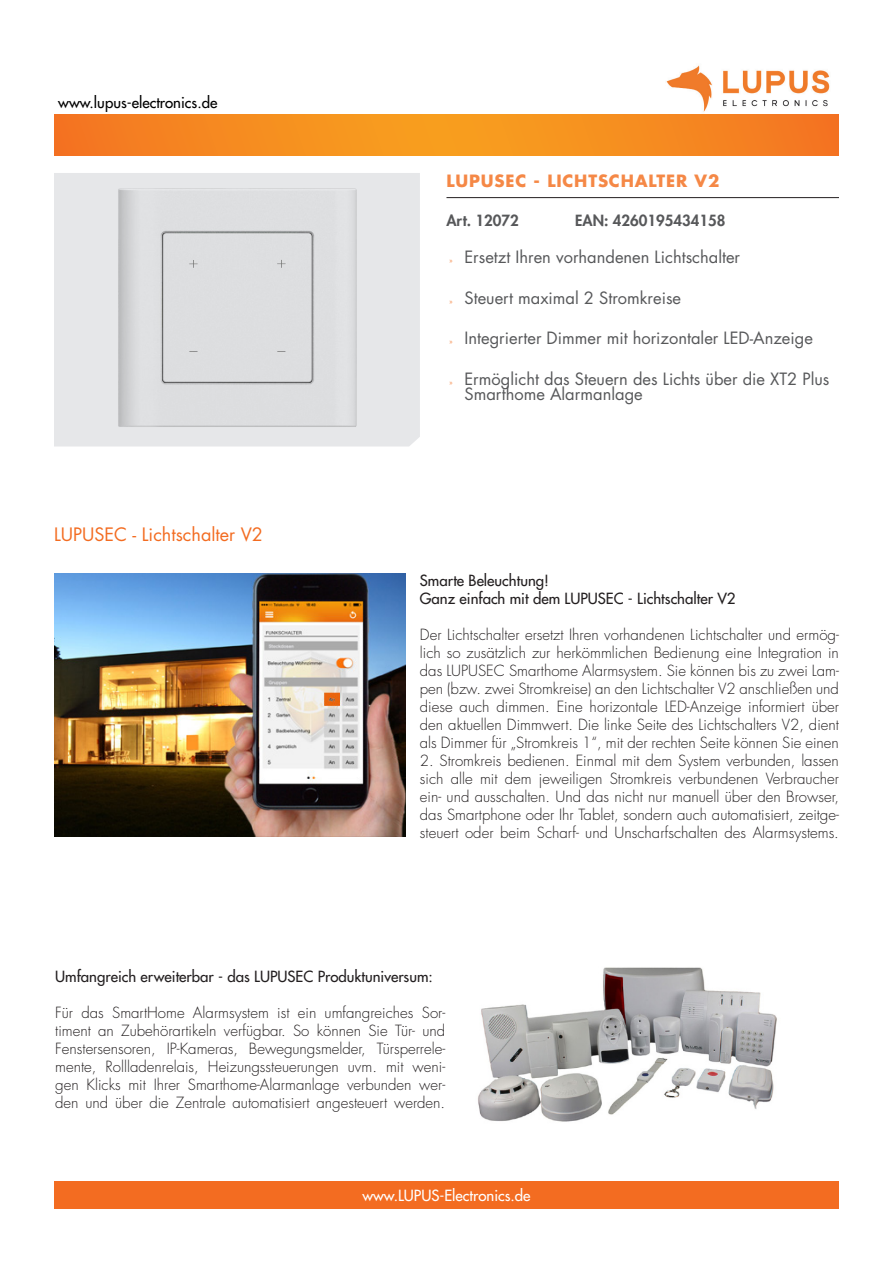
<style>
.page{position:relative;width:893px;height:1263px;background:#fff}
.page>*{position:absolute;margin:0;border:0;box-sizing:border-box;transform-origin:0 0}
.t1{font:18px "Futura Std";color:#f36c21}
.t2{font:16.5px/15px "Futura Std";color:#57585a}
._01-Produkt_Überschr{font:700 16.5px "Futura Std";letter-spacing:.05em;color:#f58846}
.t3{font:300 15px/18px "Futura Std";color:#231f20;text-align:justify}
.t4{font:500 15px/18px "Futura Std";color:#231f20}
._01-Produkt_-_Beschr{font:800 15px "Futura Std";color:#57585a}
.Fußnote{font:500 15px "Futura Std";color:#fff}
.Fußnote-2{font:500 15px "Futura Std";color:#000}
.s1{font-family:"Myriad Pro";font-size:7.5px;color:#f58846}
</style>
<div class="page">
<img style="left:652px;top:65px;width:187px;height:50px">
<svg style="left:54px;top:115px;width:785px;height:41px;background:#f58b20"></svg>
<div style="left:54px;top:1181px;width:785px;height:28px;background:#f36c21"></div>
<hr style="left:446px;top:197px;width:393px;height:1px;background:#231f20">
<img style="left:54px;top:573px;width:351px;height:264px">
<img style="left:478px;top:967px;width:299px;height:155px">
<div style="left:54px;top:173px;width:366px;height:273px;background:#e6e7e9"></div>
<img style="left:103px;top:173px;width:268px;height:273px">
<p class="Fußnote-2" style="left:58px;top:93px;width:161px">www.lupus-electronics.de</p>
<p class="t1" style="left:54px;top:523px;width:211px">LUPUSEC - Lichtschalter V2</p>
<p class="_01-Produkt_Überschr" style="left:446px;top:169px;width:274px">LUPUSEC - LICHTSCHALTER V2</p>
<p class="_01-Produkt_-_Beschr" style="left:446px;top:211px;width:74px">Art. 12072</p>
<p class="_01-Produkt_-_Beschr" style="left:575px;top:211px;width:152px">EAN: 4260195434158</p>
<p class="t2" style="left:449px;top:250px;width:292px"><span class="s1">»</span> Ersetzt Ihren vorhandenen Lichtschalter</p>
<p class="t2" style="left:449px;top:290px;width:233px"><span class="s1">»</span> Steuert maximal 2 Stromkreise</p>
<p class="t2" style="left:449px;top:331px;width:365px"><span class="s1">»</span> Integrierter Dimmer mit horizontaler LED-Anzeige</p>
<p class="t2" style="left:464px;top:371px;width:367px;text-indent:-15px"><span class="s1">»</span> Ermöglicht das Steuern des Lichts über die XT2 Plus<br>Smarthome Alarmanlage</p>
<p class="t4" style="left:420px;top:571px;width:317px">Smarte Beleuchtung!<br>Ganz einfach mit dem LUPUSEC - Lichtschalter V2</p>
<p class="t3" style="left:420px;top:626px;width:421px">Der Lichtschalter ersetzt Ihren vorhandenen Lichtschalter und ermög&shy;lich so zusätzlich zur herkömmlichen Bedienung eine Integration in das LUPUSEC Smarthome Alarmsystem. Sie können bis zu zwei Lam&shy;pen (bzw. zwei Stromkreise) an den Lichtschalter V2 anschließen und diese auch dimmen. Eine horizontale LED-Anzeige informiert über den aktuellen Dimmwert. Die linke Seite des Lichtschalters V2, dient als Dimmer für „Stromkreis 1“, mit der rechten Seite können Sie einen</p>
<p class="t3" style="left:420px;top:752px;width:421px">2. Stromkreis bedienen. Einmal mit dem System verbunden, lassen sich alle mit dem jeweiligen Stromkreis verbundenen Verbraucher ein- und ausschalten. Und das nicht nur manuell über den Browser, das Smartphone oder Ihr Tablet, sondern auch automatisiert, zeitge&shy;steuert oder beim Scharf- und Unscharfschalten des Alarmsystems.</p>
<p class="t4" style="left:55px;top:967px;width:379px">Umfangreich erweiterbar - das LUPUSEC Produktuniversum:</p>
<p class="t3" style="left:55px;top:1004px;width:391px">Für das SmartHome Alarmsystem ist ein umfangreiches Sor&shy;timent an Zubehörartikeln verfügbar. So können Sie Tür- und Fenstersensoren, IP-Kameras, Bewegungsmelder, Türsperrele&shy;mente, Rollladenrelais, Heizungssteuerungen uvm. mit weni&shy;gen Klicks mit Ihrer Smarthome-Alarmanlage verbunden wer&shy;den und über die Zentrale automatisiert angesteuert werden.</p>
<p class="Fußnote" style="left:362px;top:1186px;width:170px">www.LUPUS-Electronics.de</p>
</div>
